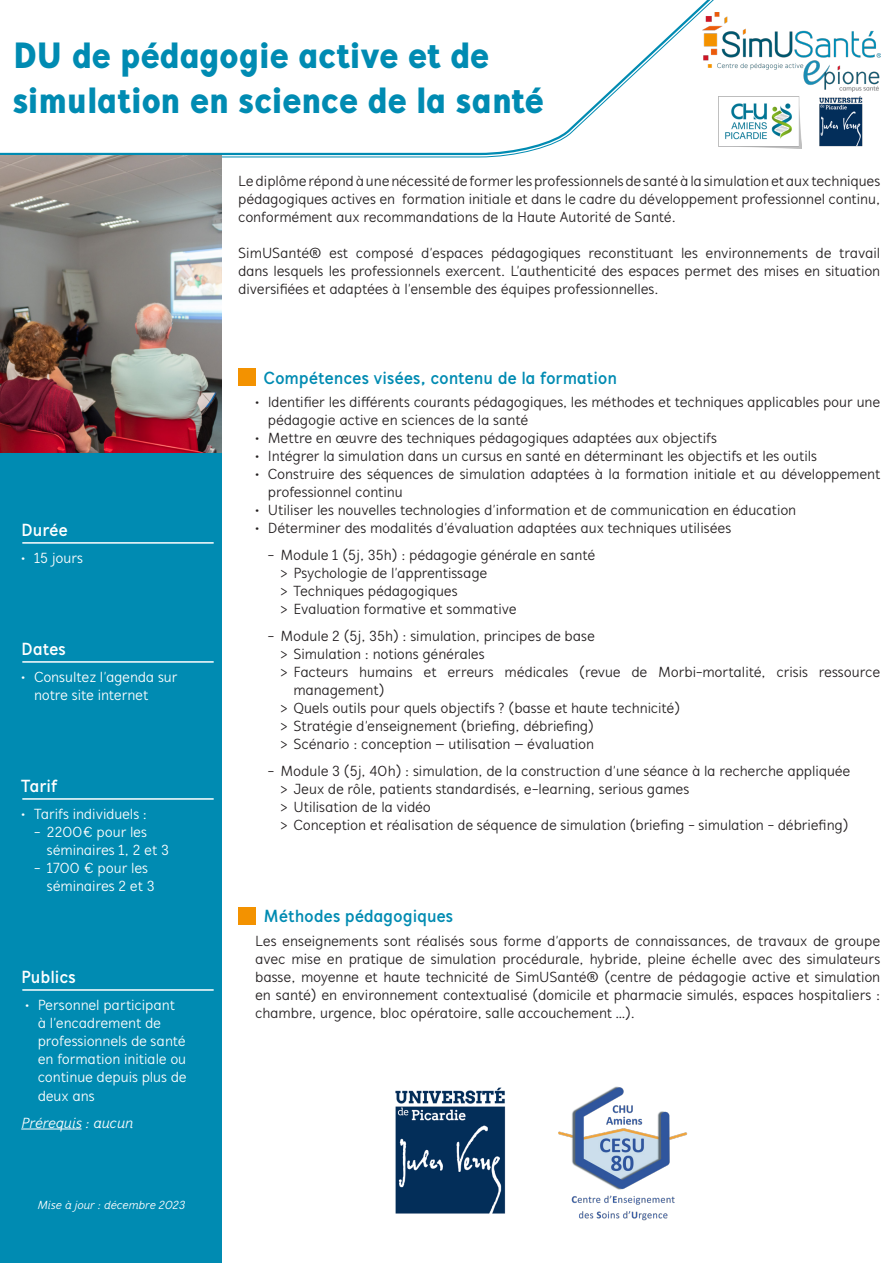
<style>
.page{position:relative;width:893px;height:1263px;background:#fff}
.page>*{position:absolute;margin:0;border:0;box-sizing:border-box;transform-origin:0 0}
.t1{font:900 37.5px/45px "Mucho Sans";letter-spacing:-.01em;color:#008bb2}
.t2{font:700 18px "Mucho Sans";letter-spacing:-.01em;color:#008bb2}
.t3{font:700 18px "Mucho Sans";color:#fff}
.t4{font:15px/18px "Mucho Sans";letter-spacing:-.005em;color:#231f20;text-align:justify}
.t5{font:15px/18px "Mucho Sans";letter-spacing:-.005em;color:#fff}
.t6{font:italic 15px "Mucho Sans";letter-spacing:-.005em;color:#fff}
.t7{font:italic 12px "Mucho Sans";letter-spacing:-.01em;color:#fff}
</style>
<div class="page">
<div style="left:0;top:14px;width:221px;height:1249px;background:#008bb2"></div>
<svg style="left:0;top:0;width:729px;height:156px"></svg>
<img style="left:702px;top:13px;width:178px;height:79px">
<img style="left:718px;top:97px;width:84px;height:51px">
<img style="left:819px;top:96px;width:44px;height:51px">
<img style="left:0;top:155px;width:221px;height:298px">
<hr style="left:22px;top:542px;width:192px;height:2px;background:#fff">
<hr style="left:22px;top:661px;width:192px;height:2px;background:#fff">
<hr style="left:22px;top:798px;width:192px;height:2px;background:#fff">
<hr style="left:21px;top:1128px;width:61px;height:1px;background:#fff">
<hr style="left:22px;top:989px;width:192px;height:2px;background:#fff">
<div style="left:238px;top:368px;width:17px;height:17px;background:#f39200"></div>
<div style="left:238px;top:907px;width:17px;height:17px;background:#f39200"></div>
<img style="left:395px;top:1087px;width:111px;height:127px">
<img style="left:558px;top:1086px;width:130px;height:135px">
<p class="t1" style="left:13px;top:32px;width:533px">DU de pédagogie active et de simulation en science de la santé</p>
<p class="t3" style="left:21px;top:519px;width:48px">Durée</p>
<p class="t5" style="left:21px;top:549px;width:63px">• 15 jours</p>
<p class="t3" style="left:21px;top:638px;width:46px">Dates</p>
<p class="t5" style="left:34px;top:668px;width:145px;text-indent:-13px">• Consultez l’agenda sur notre site internet</p>
<p class="t3" style="left:21px;top:775px;width:38px">Tarif</p>
<p class="t5" style="left:21px;top:805px;width:127px">• Tarifs individuels :</p>
<p class="t5" style="left:47px;top:823px;width:124px;text-indent:-13px">- 2200€ pour les séminaires 1, 2 et 3</p>
<p class="t5" style="left:47px;top:859px;width:109px;text-indent:-13px">- 1700 € pour les séminaires 2 et 3</p>
<p class="t3" style="left:21px;top:966px;width:56px">Publics</p>
<p class="t5" style="left:38px;top:996px;width:150px;text-indent:-13px">• Personnel participant à l’encadrement de professionnels de santé en formation initiale ou continue depuis plus de deux ans</p>
<p class="t6" style="left:21px;top:1114px;width:113px">Prérequis : aucun</p>
<p class="t7" style="left:38px;top:1198px;width:149px">Mise à jour : décembre 2023</p>
<p class="t4" style="left:238px;top:172px;width:644px">Le diplôme répond à une nécessité de former les professionnels de santé à la simulation et aux techniques pédagogiques actives en formation initiale et dans le cadre du développement professionnel continu, conformément aux recommandations de la Haute Autorité de Santé.</p>
<p class="t4" style="left:238px;top:244px;width:644px">SimUSanté® est composé d’espaces pédagogiques reconstituant les environnements de travail dans lesquels les professionnels exercent. L’authenticité des espaces permet des mises en situation diversifiées et adaptées à l’ensemble des équipes professionnelles.</p>
<p class="t2" style="left:264px;top:367px;width:355px">Compétences visées, contenu de la formation</p>
<p class="t4" style="left:268px;top:393px;width:614px;text-indent:-13px">• Identifier les différents courants pédagogiques, les méthodes et techniques applicables pour une pédagogie active en sciences de la santé</p>
<p class="t4" style="left:255px;top:429px;width:463px">• Mettre en œuvre des techniques pédagogiques adaptées aux objectifs</p>
<p class="t4" style="left:255px;top:447px;width:563px">• Intégrer la simulation dans un cursus en santé en déterminant les objectifs et les outils</p>
<p class="t4" style="left:268px;top:465px;width:614px;text-indent:-13px">• Construire des séquences de simulation adaptées à la formation initiale et au développement professionnel continu</p>
<p class="t4" style="left:255px;top:501px;width:543px">• Utiliser les nouvelles technologies d’information et de communication en éducation</p>
<p class="t4" style="left:255px;top:519px;width:477px">• Déterminer des modalités d’évaluation adaptées aux techniques utilisées</p>
<p class="t4" style="left:268px;top:546px;width:329px">- Module 1 (5j, 35h) : pédagogie générale en santé</p>
<p class="t4" style="left:281px;top:564px;width:208px">&gt; Psychologie de l’apprentissage</p>
<p class="t4" style="left:281px;top:582px;width:178px">&gt; Techniques pédagogiques</p>
<p class="t4" style="left:281px;top:600px;width:237px">&gt; Evaluation formative et sommative</p>
<p class="t4" style="left:268px;top:627px;width:329px">- Module 2 (5j, 35h) : simulation, principes de base</p>
<p class="t4" style="left:281px;top:645px;width:205px">&gt; Simulation : notions générales</p>
<p class="t4" style="left:293px;top:663px;width:588px;text-indent:-13px">&gt; Facteurs humains et erreurs médicales (revue de Morbi-mortalité, crisis ressource management)</p>
<p class="t4" style="left:281px;top:699px;width:401px">&gt; Quels outils pour quels objectifs ? (basse et haute technicité)</p>
<p class="t4" style="left:281px;top:717px;width:315px">&gt; Stratégie d’enseignement (briefing, débriefing)</p>
<p class="t4" style="left:281px;top:735px;width:315px">&gt; Scénario : conception – utilisation – évaluation</p>
<p class="t4" style="left:268px;top:762px;width:584px">- Module 3 (5j, 40h) : simulation, de la construction d’une séance à la recherche appliquée</p>
<p class="t4" style="left:281px;top:780px;width:410px">&gt; Jeux de rôle, patients standardisés, e-learning, serious games</p>
<p class="t4" style="left:281px;top:798px;width:152px">&gt; Utilisation de la vidéo</p>
<p class="t4" style="left:281px;top:816px;width:569px">&gt; Conception et réalisation de séquence de simulation (briefing - simulation - débriefing)</p>
<p class="t2" style="left:264px;top:905px;width:191px">Méthodes pédagogiques</p>
<p class="t4" style="left:255px;top:932px;width:627px">Les enseignements sont réalisés sous forme d’apports de connaissances, de travaux de groupe avec mise en pratique de simulation procédurale, hybride, pleine échelle avec des simulateurs basse, moyenne et haute technicité de SimUSanté® (centre de pédagogie active et simulation en santé) en environnement contextualisé (domicile et pharmacie simulés, espaces hospitaliers : chambre, urgence, bloc opératoire, salle accouchement …).</p>
</div>
